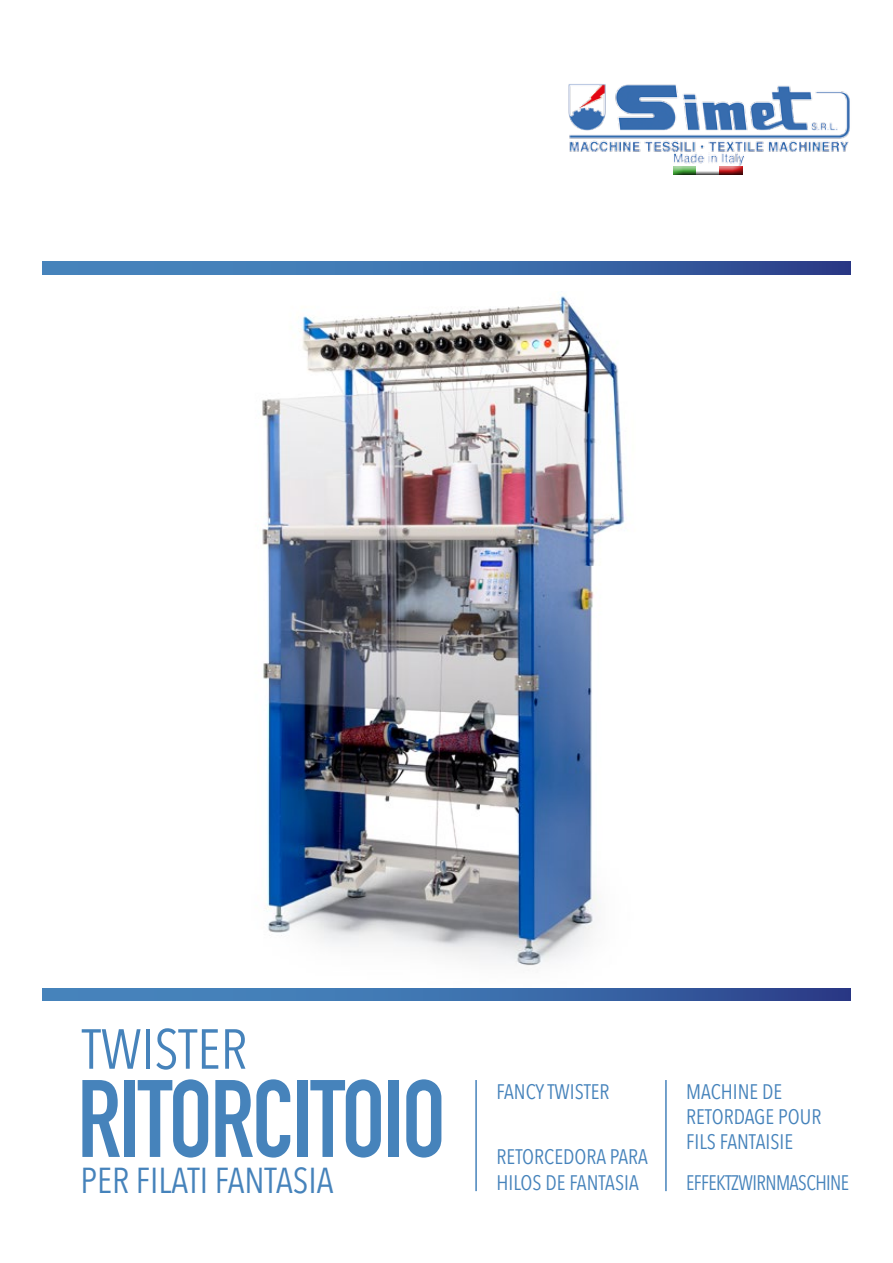
<style>
.page{position:relative;width:893px;height:1263px;background:#fff}
.page>*{position:absolute;margin:0;border:0;box-sizing:border-box;transform-origin:0 0}
.t1{font:700 108px "DIN Condensed";letter-spacing:-.02em;color:#4683bb;scale:.95 1}
.t2{font:55.8px "Avenir Next Condensed";color:#4683bb}
.t3{font:36px "Avenir Next Condensed";color:#4683bb}
.t4{font:21px/25.2px "Avenir Next Condensed";color:#4683bb}
.t5{font:21px "Avenir Next Condensed";letter-spacing:-.03em;color:#4683bb;scale:.95 1}
</style>
<div class="page">
<img style="left:262px;top:296px;width:363px;height:670px">
<hr style="left:475px;top:1080px;width:2px;height:111px;background:#4683bb">
<hr style="left:665px;top:1080px;width:2px;height:111px;background:#4683bb">
<svg style="left:43px;top:262px;width:807px;height:13px"></svg>
<img style="left:568px;top:84px;width:282px;height:81px">
<div style="left:672px;top:166px;width:73px;height:10px;background:#000;opacity:.75"></div>
<svg style="left:43px;top:988px;width:807px;height:13px"></svg>
<h2 class="t2" style="left:82px;top:1013px;width:167px">TWISTER</h2>
<h1 class="t1" style="left:77px;top:1080px;width:389px">RITORCITOIO</h1>
<h3 class="t3" style="left:80px;top:1156px;width:255px">PER FILATI FANTASIA</h3>
<p class="t4" style="left:497px;top:1080px;width:115px">FANCY TWISTER</p>
<p class="t4" style="left:497px;top:1145px;width:153px">RETORCEDORA PARA<br>HILOS DE FANTASIA</p>
<p class="t4" style="left:686px;top:1080px;width:137px">MACHINE DE<br>RETORDAGE POUR<br>FILS FANTAISIE</p>
<p class="t5" style="left:686px;top:1168px;width:173px">EFFEKTZWIRNMASCHINE</p>
</div>
